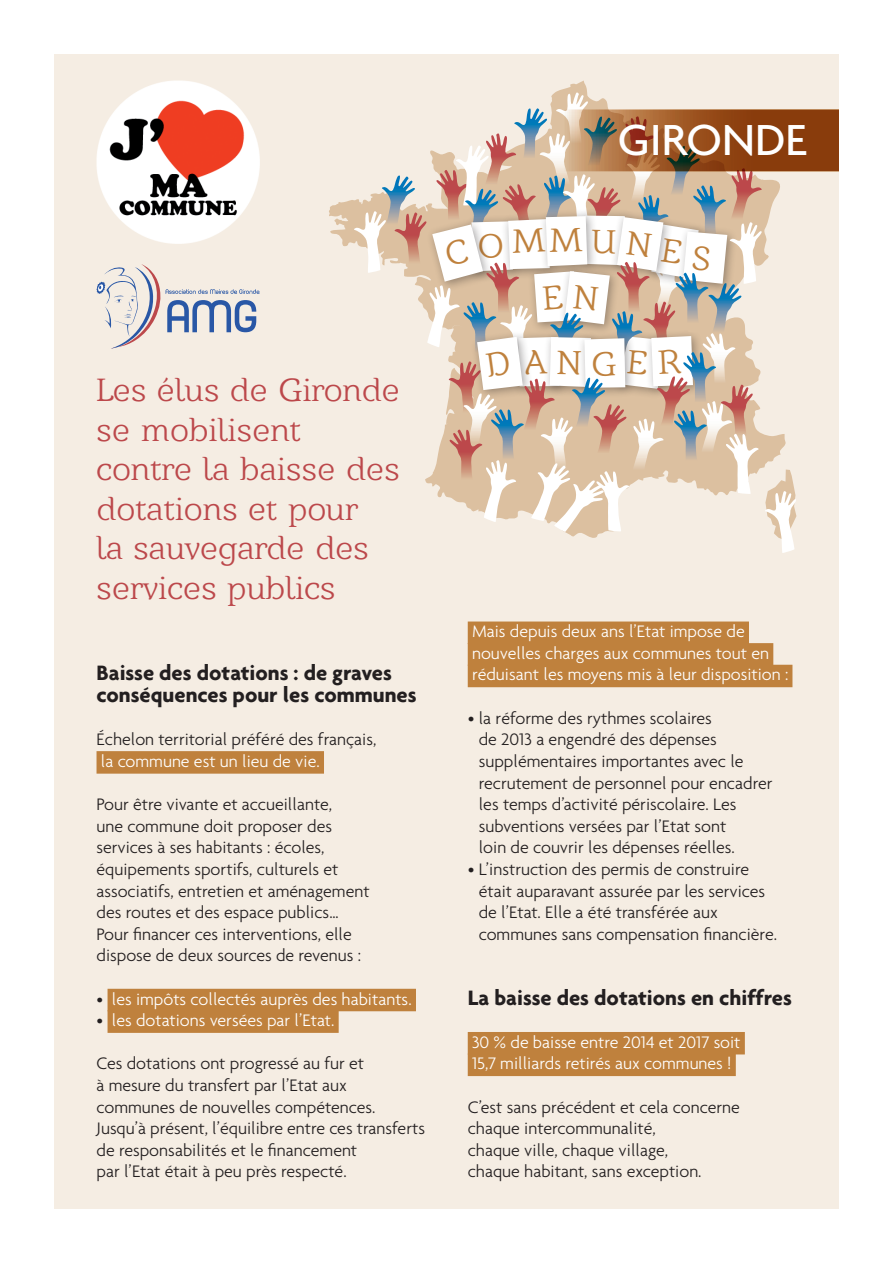
<style>
.page{position:relative;width:893px;height:1263px;background:#fff}
.page>*{position:absolute;margin:0;border:0;box-sizing:border-box;transform-origin:0 0}
.t1{font:500 46.95px "Agenda";color:#fff}
.t2{font:33px/39.6px "Barkentina";color:#bc484b}
.inter{font:700 22.5px/21.6px "Agenda";color:#231f20}
.body{font:300 18px/21.6px "Agenda";color:#231f20}
.body-2{font:300 18px/21.6px "Agenda";color:#fff}
.s1{color:#fff}
.s2{color:#231f20}
</style>
<div class="page">
<div style="left:54px;top:54px;width:785px;height:1155px;background:#f5ede3"></div>
<svg style="left:329px;top:81px;width:258px;height:166px"></svg>
<img style="left:97px;top:81px;width:162px;height:162px">
<div style="left:97px;top:751px;width:227px;height:23px;background:#bf813d"></div>
<div style="left:108px;top:989px;width:308px;height:22px;background:#bf813d"></div>
<div style="left:108px;top:1010px;width:231px;height:23px;background:#bf813d"></div>
<div style="left:468px;top:621px;width:281px;height:23px;background:#bf813d"></div>
<div style="left:468px;top:643px;width:305px;height:23px;background:#bf813d"></div>
<div style="left:468px;top:665px;width:324px;height:22px;background:#bf813d"></div>
<div style="left:468px;top:1032px;width:277px;height:22px;background:#bf813d"></div>
<div style="left:468px;top:1053px;width:268px;height:23px;background:#bf813d"></div>
<svg style="left:96px;top:264px;width:163px;height:85px"></svg>
<svg style="left:354px;top:93px;width:485px;height:460px"></svg>
<p class="t1" style="left:618px;top:111px;width:191px">GIRONDE</p>
<p class="t2" style="left:97px;top:369px;width:305px">Les élus de Gironde se mobilisent contre la baisse des dotations et pour<br>la sauvegarde des services publics</p>
<p class="inter" style="left:97px;top:662px;width:322px">Baisse des dotations : de graves conséquences pour les communes</p>
<p class="body" style="left:97px;top:728px;width:281px">Échelon territorial préféré des français, <span class="s1">la commune est un lieu de vie.</span></p>
<p class="body" style="left:97px;top:793px;width:275px">Pour être vivante et accueillante,<br>une commune doit proposer des services à ses habitants : écoles, équipements sportifs, culturels et associatifs, entretien et aménagement des routes et des espace publics…</p>
<p class="body" style="left:97px;top:923px;width:266px">Pour financer ces interventions, elle dispose de deux sources de revenus :</p>
<p class="body-2" style="left:97px;top:988px;width:317px"><span class="s2">•</span> les impôts collectés auprès des habitants.</p>
<p class="body-2" style="left:97px;top:1009px;width:239px"><span class="s2">•</span> les dotations versées par l’Etat.</p>
<p class="body" style="left:97px;top:1052px;width:280px">Ces dotations ont progressé au fur et à mesure du transfert par l’Etat aux communes de nouvelles compétences.</p>
<p class="body" style="left:97px;top:1117px;width:330px">Jusqu’à présent, l’équilibre entre ces transferts de responsabilités et le financement<br>par l’Etat était à peu près respecté.</p>
<p class="body-2" style="left:472px;top:620px;width:318px">Mais depuis deux ans l’Etat impose de nouvelles charges aux communes tout en réduisant les moyens mis à leur disposition :</p>
<p class="body" style="left:479px;top:707px;width:295px;text-indent:-11px">• la réforme des rythmes scolaires<br>de 2013 a engendré des dépenses supplémentaires importantes avec le recrutement de personnel pour encadrer les temps d’activité périscolaire. Les subventions versées par l’Etat sont<br>loin de couvrir les dépenses réelles.</p>
<p class="body" style="left:479px;top:858px;width:300px;text-indent:-11px">• L’instruction des permis de construire était auparavant assurée par les services de l’Etat. Elle a été transférée aux communes sans compensation financière.</p>
<p class="inter" style="left:468px;top:986px;width:326px">La baisse des dotations en chiffres</p>
<p class="body-2" style="left:472px;top:1031px;width:270px">30 % de baisse entre 2014 et 2017 soit<br>15,7 milliards retirés aux communes !</p>
<p class="body" style="left:468px;top:1096px;width:273px">C’est sans précédent et cela concerne chaque intercommunalité,<br>chaque ville, chaque village,<br>chaque habitant, sans exception.</p>
</div>
